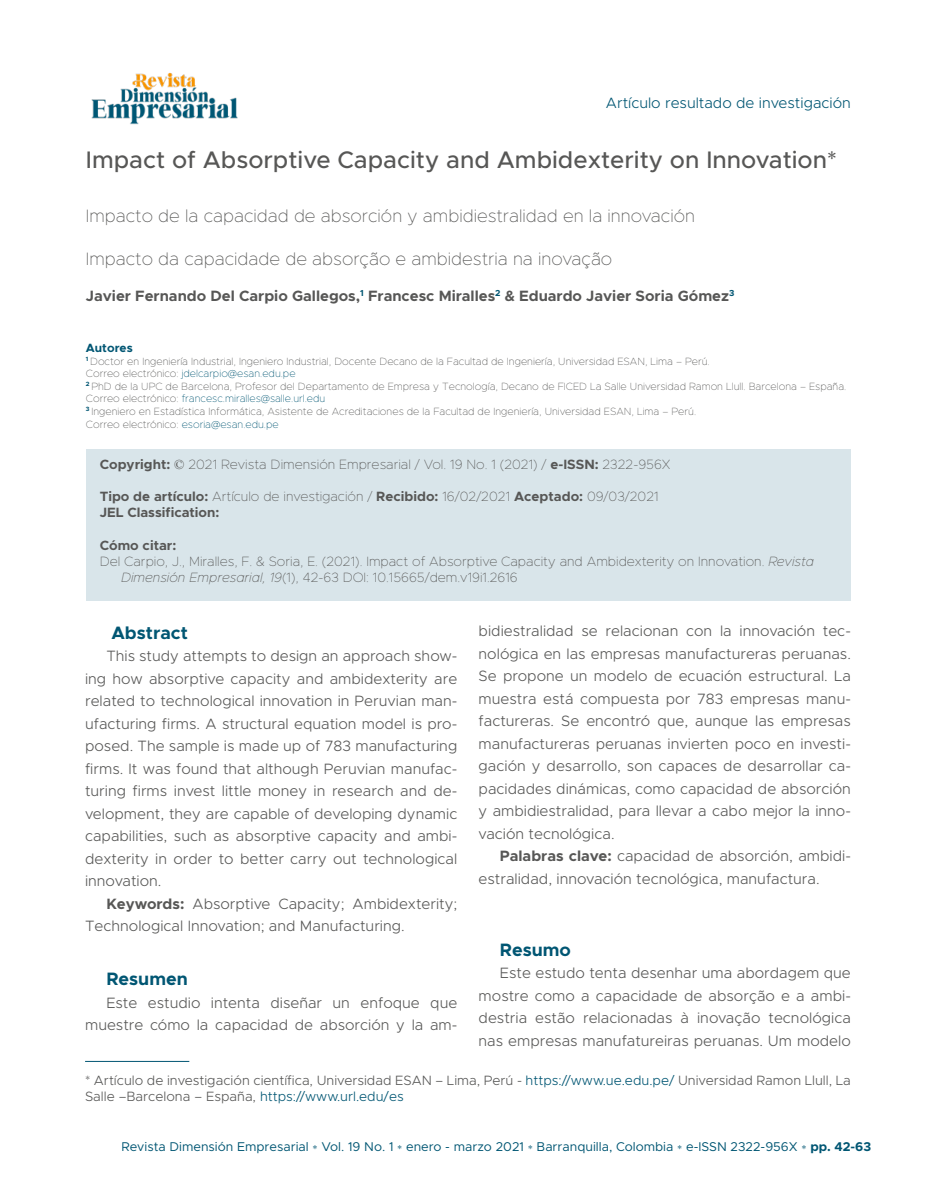
<style>
.page{position:relative;width:936px;height:1191px;background:#fff}
.page>*{position:absolute;margin:0;border:0;box-sizing:border-box;transform-origin:0 0}
.t1{font:500 24px "Metropolis";color:#575756}
.t2{font:100 18px "Metropolis";color:#575756}
.t3{font:700 18px "Metropolis";color:#005673}
.t4{font:300 15px/22.5px "Metropolis";color:#575756;text-align:justify}
.t5{font:700 15px "Metropolis";color:#575756}
.t6{font:300 15px "Metropolis";color:#005673}
.t7{font:100 13.5px "Metropolis";color:#575756}
.t8{font:300 13.5px/16.2px "Metropolis";color:#575756}
.t9{font:700 13.5px/16.2px "Metropolis";color:#575756}
.t10{font:12.75px "Metropolis";color:#005673}
.t11{font:700 12px "Metropolis";color:#005673}
.t12{font:100 10.5px/12.6px "Metropolis";color:#575756}
.s1{color:#005673}
.s2{font-weight:700}
.s3{font-family:"Times New Roman";font-weight:400}
.s4{font-weight:100}
.s5{font-style:italic}
</style>
<div class="page">
<img style="left:91px;top:72px;width:147px;height:52px">
<div style="left:85px;top:450px;width:765px;height:151px;background:#d9e5ea"></div>
<hr style="left:85px;top:1061px;width:104px;height:1px;background:#005673">
<p class="t6" style="left:606px;top:93px;width:246px">Artículo resultado de investigación</p>
<h1 class="t1" style="left:86px;top:145px;width:752px">Impact of Absorptive Capacity and Ambidexterity on Innovation*</h1>
<p class="t2" style="left:86px;top:205px;width:610px">Impacto de la capacidad de absorción y ambidiestralidad en la innovación</p>
<p class="t2" style="left:86px;top:248px;width:528px">Impacto da capacidade de absorção e ambidestria na inovação</p>
<p class="t5" style="left:86px;top:286px;width:650px">Javier Fernando Del Carpio Gallegos,<sup>1</sup> Francesc Miralles<sup>2</sup> &amp; Eduardo Javier Soria Gómez<sup>3</sup></p>
<p class="t11" style="left:86px;top:340px;width:48px">Autores</p>
<p class="t12" style="left:86px;top:354px;width:761px"><sup>1</sup> Doctor en Ingeniería Industrial, Ingeniero Industrial, Docente Decano de la Facultad de Ingeniería, Universidad ESAN, Lima – Perú.<br>Correo electrónico: <span class="s1">jdelcarpio@esan.edu.pe<br></span><sup>2</sup> PhD de la UPC de Barcelona, Profesor del Departamento de Empresa y Tecnología, Decano de FICED La Salle Universidad Ramon Llull. Barcelona – España.<br>Correo electrónico: <span class="s1">francesc.miralles@salle.url.edu<br></span><sup>3</sup> Ingeniero en Estadística Informática, Asistente de Acreditaciones de la Facultad de Ingeniería, Universidad ESAN, Lima – Perú.<br>Correo electrónico: <span class="s1">esoria@esan.edu.pe</span></p>
<p class="t7" style="left:100px;top:455px;width:572px"><span class="s2">Copyright:</span> <span class="s3">©</span> 2021 Revista Dimensión Empresarial / Vol. 19 No. 1 (2021) / <span class="s2">e-ISSN:</span> 2322-956X</p>
<p class="t9" style="left:100px;top:488px;width:560px">Tipo de artículo: <span class="s4">Artículo de investigación /</span> Recibido: <span class="s4">16/02/2021</span> Aceptado: <span class="s4">09/03/2021<br></span>JEL Classification:</p>
<p class="t9" style="left:100px;top:537px;width:78px">Cómo citar:</p>
<p class="t7" style="left:100px;top:553px;width:716px">Del Carpio, J., Miralles, F. &amp; Soria, E. (2021). Impact of Absorptive Capacity and Ambidexterity on Innovation. <span class="s5">Revista</span></p>
<p class="t7" style="left:121px;top:569px;width:398px"><span class="s5">Dimensión Empresarial, 19</span>(1), 42-63 DOI: 10.15665/dem.v19i1.2616</p>
<p class="t4" style="left:478px;top:619px;width:374px">bidiestralidad se relacionan con la innovación tec&shy;nológica en las empresas manufactureras peruanas.<br>Se propone un modelo de ecuación estructural. La muestra está compuesta por 783 empresas manu&shy;factureras. Se encontró que, aunque las empresas manufactureras peruanas invierten poco en investi&shy;gación y desarrollo, son capaces de desarrollar ca&shy;pacidades dinámicas, como capacidad de absorción y ambidiestralidad, para llevar a cabo mejor la inno&shy;vación tecnológica.</p>
<p class="t4" style="left:478px;top:844px;width:374px;text-indent:21px"><span class="s2">Palabras clave:</span> capacidad de absorción, ambidi&shy;estralidad, innovación tecnológica, manufactura.</p>
<p class="t3" style="left:111px;top:621px;width:78px">Abstract</p>
<p class="t4" style="left:85px;top:644px;width:374px;text-indent:21px">This study attempts to design an approach show&shy;ing how absorptive capacity and ambidexterity are related to technological innovation in Peruvian man&shy;ufacturing firms. A structural equation model is pro&shy;posed. The sample is made up of 783 manufacturing firms. It was found that although Peruvian manufac&shy;turing firms invest little money in research and de&shy;velopment, they are capable of developing dynamic capabilities, such as absorptive capacity and ambi&shy;dexterity in order to better carry out technological innovation.</p>
<p class="t4" style="left:85px;top:892px;width:374px;text-indent:21px"><span class="s2">Keywords:</span> Absorptive Capacity; Ambidexterity;<br>Technological Innovation; and Manufacturing.</p>
<p class="t3" style="left:106px;top:967px;width:83px">Resumen</p>
<p class="t4" style="left:85px;top:991px;width:374px;text-align:right">Este estudio intenta diseñar un enfoque que muestre cómo la capacidad de absorción y la am-</p>
<p class="t3" style="left:500px;top:938px;width:73px">Resumo</p>
<p class="t4" style="left:478px;top:961px;width:374px;text-indent:21px">Este estudo tenta desenhar uma abordagem que mostre como a capacidade de absorção e a ambi&shy;destria estão relacionadas à inovação tecnológica nas empresas manufatureiras peruanas. Um modelo</p>
<p class="t8" style="left:85px;top:1072px;width:767px">* Artículo de investigación científica, Universidad ESAN – Lima, Perú - <span class="s1">https://www.ue.edu.pe/</span> Universidad Ramon Llull, La<br>Salle –Barcelona – España, <span class="s1">https://www.url.edu/es</span></p>
<p class="t10" style="left:121px;top:1138px;width:751px">Revista Dimensión Empresarial * Vol. 19 No. 1 * enero - marzo 2021 * Barranquilla, Colombia * e-ISSN 2322-956X * <span class="s2">pp. 42-63</span></p>
</div>
